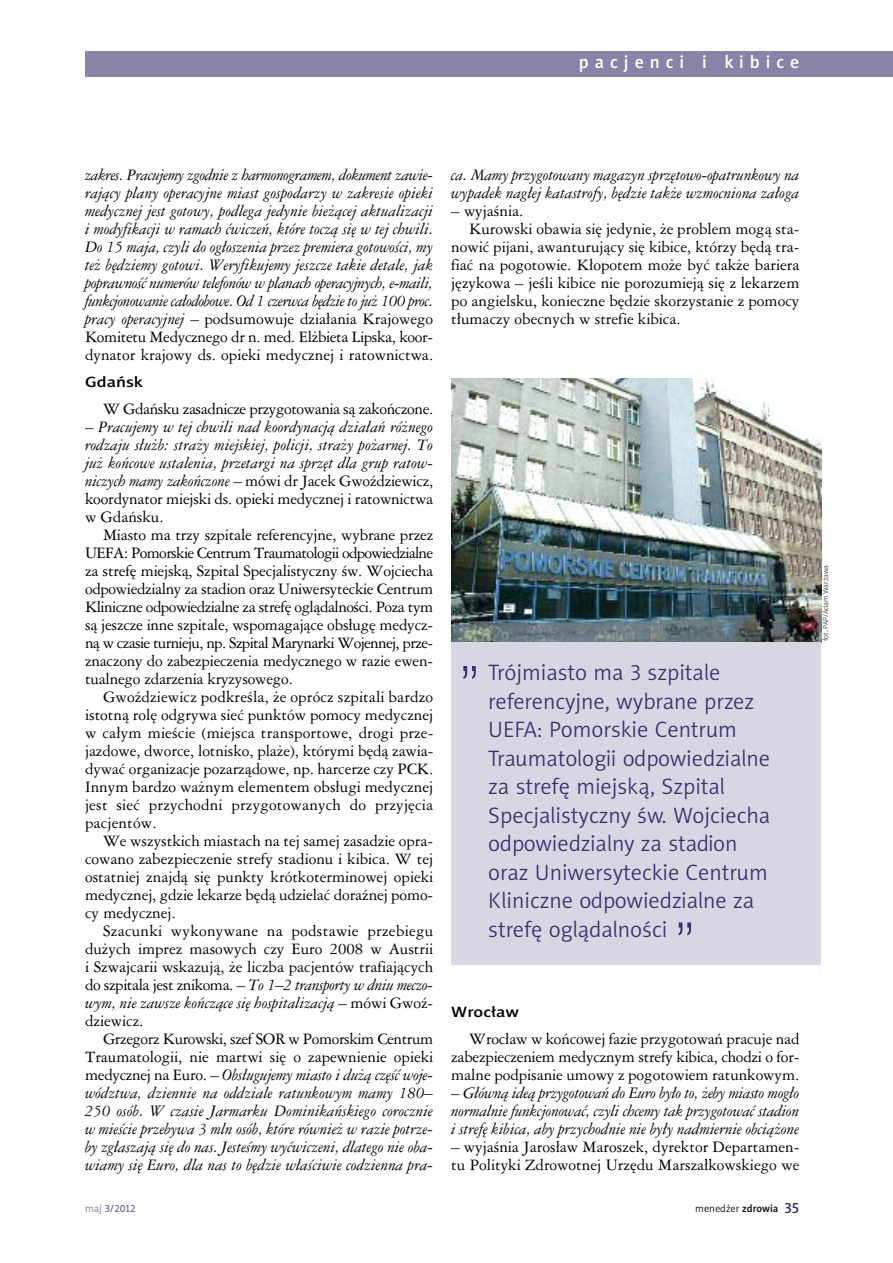
<style>
.page{position:relative;width:893px;height:1263px;background:#fff}
.page>*{position:absolute;margin:0;border:0;box-sizing:border-box;transform-origin:0 0}
.t1{font:52.5px "Swis 721 Lt PL";color:#36326d}
.t2{font:22.5px/28.5px "Naomi Sans EFNPS Light";color:#36326d}
.t3{font:18px "Naomi Sans EFNPS Medium";letter-spacing:.335em;color:#fff}
.t4{font:15px/18px "Ameri Garmnd PL";color:#000;text-align:justify}
.t5{font:italic 15px/18px "Ameri Garmnd PL";letter-spacing:-.005em;color:#000;text-align:justify}
.t6{font:15px "Ameri Garmnd PL";letter-spacing:-.025em;color:#000}
.t7{font:15px "Naomi Sans EFNPS Medium";color:#000;scale:1.2 1}
.t8{font:10.5px "Naomi Sans EFNPS Light";color:#000}
.t9{font:10.5px "Naomi Sans EFNPS Medium";color:#727099}
.t10{font:7.5px "Naomi Sans EFNPS Thin";color:#000}
.s1{font-style:normal}
.s2{font-style:italic}
.s3{font-family:"Naomi Sans EFNPS Light"}
.s4{font-family:"Naomi Sans EFNPS Medium"}
.s5{font-family:"Naomi Sans EFNPS Medium";font-size:15px;color:#36326d}
</style>
<div class="page">
<div style="left:85px;top:51px;width:808px;height:26px;background:#8784a8"></div>
<img style="left:451px;top:378px;width:370px;height:264px">
<div style="left:451px;top:642px;width:370px;height:323px;background:#d7d6e2"></div>
<p class="t3" style="left:579px;top:55px;width:222px">pacjenci i kibice</p>
<p class="t5" style="left:85px;top:166px;width:350px">zakres. Pracujemy zgodnie z harmonogramem, dokument zawie&shy;rający plany operacyjne miast gospodarzy w zakresie opieki medycznej jest gotowy, podlega jedynie bieżącej aktualizacji i modyfikacji w ramach ćwiczeń, które toczą się w tej chwili.<br>Do 15 maja, czyli do ogłoszenia przez premiera gotowości, my też będziemy gotowi. Weryfikujemy jeszcze takie detale, jak poprawność numerów telefonów w planach operacyjnych, e-maili, funkcjonowanie całodobowe. Od 1 czerwca będzie to już 100 proc. pracy operacyjnej <span class="s1">– podsumowuje działania Krajowego Komitetu Medycznego dr n. med. Elżbieta Lipska, koor&shy;dynator krajowy ds. opieki medycznej i ratownictwa.</span></p>
<p class="t7" style="left:85px;top:376px;width:50px">Gdańsk</p>
<p class="t6" style="left:103px;top:400px;width:332px">W Gdańsku zasadnicze przygotowania są zakończone.</p>
<p class="t5" style="left:85px;top:418px;width:350px"><span class="s1">–</span> Pracujemy w tej chwili nad koordynacją działań różnego rodzaju służb: straży miejskiej, policji, straży pożarnej. To już końcowe ustalenia, przetargi na sprzęt dla grup ratow&shy;niczych mamy zakończone <span class="s1">– mówi dr Jacek Gwoździewicz, koordynator miejski ds. opieki medycznej i ratownictwa w Gdańsku.</span></p>
<p class="t4" style="left:85px;top:526px;width:350px;text-indent:18px">Miasto ma trzy szpitale referencyjne, wybrane przez UEFA: Pomorskie Centrum Traumatologii odpowiedzialne za strefę miejską, Szpital Specjalistyczny św. Wojciecha odpowiedzialny za stadion oraz Uniwersyteckie Centrum Kliniczne odpowiedzialne za strefę oglądalności. Poza tym są jeszcze inne szpitale, wspomagające obsługę medycz&shy;ną w czasie turnieju, np. Szpital Marynarki Wojennej, prze&shy;znaczony do zabezpieczenia medycznego w razie ewen&shy;tualnego zdarzenia kryzysowego.</p>
<p class="t4" style="left:85px;top:688px;width:350px;text-indent:18px">Gwoździewicz podkreśla, że oprócz szpitali bardzo istotną rolę odgrywa sieć punktów pomocy medycznej w całym mieście (miejsca transportowe, drogi prze&shy;jazdowe, dworce, lotnisko, plaże), którymi będą zawia&shy;dywać organizacje pozarządowe, np. harcerze czy PCK.<br>Innym bardzo ważnym elementem obsługi medycznej jest sieć przychodni przygotowanych do przyjęcia pacjentów.</p>
<p class="t4" style="left:85px;top:832px;width:350px;text-indent:18px">We wszystkich miastach na tej samej zasadzie opra&shy;cowano zabezpieczenie strefy stadionu i kibica. W tej ostatniej znajdą się punkty krótkoterminowej opieki medycznej, gdzie lekarze będą udzielać doraźnej pomo&shy;cy medycznej.</p>
<p class="t4" style="left:85px;top:922px;width:350px;text-indent:18px">Szacunki wykonywane na podstawie przebiegu dużych imprez masowych czy Euro 2008 w Austrii i Szwajcarii wskazują, że liczba pacjentów trafiających do szpitala jest znikoma. – <span class="s2">To 1–2 transporty w dniu meczo&shy;wym, nie zawsze kończące się hospitalizacją</span> – mówi Gwoź&shy;dziewicz.</p>
<p class="t5" style="left:85px;top:1030px;width:350px;text-indent:18px"><span class="s1">Grzegorz Kurowski, szef SOR w Pomorskim Centrum Traumatologii, nie martwi się o zapewnienie opieki medycznej na Euro. –</span> Obsługujemy miasto i dużą część woje&shy;wództwa, dziennie na oddziale ratunkowym mamy 180– 250 osób. W czasie Jarmarku Dominikańskiego corocznie w mieście przebywa 3 mln osób, które również w razie potrze&shy;by zgłaszają się do nas. Jesteśmy wyćwiczeni, dlatego nie oba&shy;wiamy się Euro, dla nas to będzie właściwie codzienna pra-</p>
<p class="t5" style="left:451px;top:166px;width:350px">ca. Mamy przygotowany magazyn sprzętowo-opatrunkowy na wypadek nagłej katastrofy, będzie także wzmocniona załoga</p>
<p class="t4" style="left:451px;top:202px;width:74px">– wyjaśnia.</p>
<p class="t4" style="left:469px;top:220px;width:332px">Kurowski obawia się jedynie, że problem mogą sta-</p>
<p class="t4" style="left:451px;top:238px;width:350px">nowić pijani, awanturujący się kibice, którzy będą tra-</p>
<p class="t4" style="left:451px;top:256px;width:350px">fiać na pogotowie. Kłopotem może być także bariera</p>
<p class="t4" style="left:451px;top:274px;width:350px">językowa – jeśli kibice nie porozumieją się z lekarzem</p>
<p class="t4" style="left:451px;top:292px;width:350px">po angielsku, konieczne będzie skorzystanie z pomocy</p>
<p class="t4" style="left:451px;top:310px;width:231px">tłumaczy obecnych w strefie kibica.</p>
<h1 class="t1" style="left:458px;top:658px;width:24px">”</h1>
<p class="t2" style="left:488px;top:660px;width:283px">Trójmiasto ma 3 szpitale referencyjne, wybrane przez<br>UEFA: Pomorskie Centrum<br>Traumatologii odpowiedzialne za strefę miejską, Szpital<br>Specjalistyczny św. Wojciecha odpowiedzialny za stadion oraz Uniwersyteckie Centrum<br>Kliniczne odpowiedzialne za strefę oglądalności</p>
<h1 class="t1" style="left:674px;top:914px;width:24px">”</h1>
<p class="t7" style="left:451px;top:1006px;width:58px">Wrocław</p>
<p class="t4" style="left:451px;top:1030px;width:350px;text-indent:18px">Wrocław w końcowej fazie przygotowań pracuje nad zabezpieczeniem medycznym strefy kibica, chodzi o for&shy;malne podpisanie umowy z pogotowiem ratunkowym.</p>
<p class="t5" style="left:451px;top:1084px;width:350px"><span class="s1">–</span> Główną ideą przygotowań do Euro było to, żeby miasto mogło normalnie funkcjonować, czyli chcemy tak przygotować stadion i strefę kibica, aby przychodnie nie były nadmiernie obciążone</p>
<p class="t4" style="left:451px;top:1138px;width:350px">– wyjaśnia Jarosław Maroszek, dyrektor Departamen&shy;tu Polityki Zdrowotnej Urzędu Marszałkowskiego we</p>
<p class="t9" style="left:85px;top:1204px;width:52px"><span class="s3">maj</span> 3/2012</p>
<p class="t8" style="left:695px;top:1204px;width:106px">menedżer <span class="s4">zdrowia</span> <span class="s5">35</span></p>
<p class="t10" style="left:823px;top:641px;width:77px;rotate:-90deg">fot. PAP/Adam Warżawa</p>
</div>
